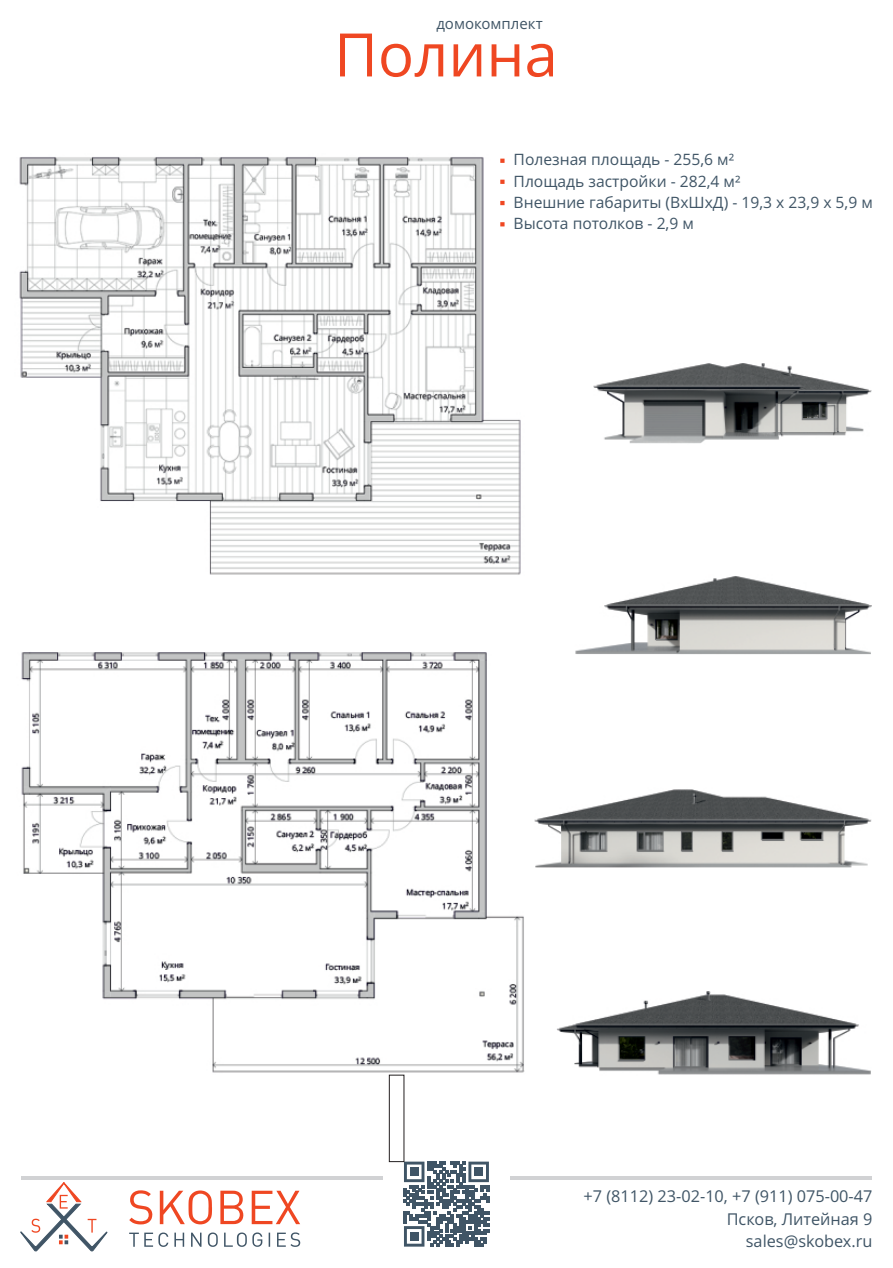
<style>
.page{position:relative;width:893px;height:1268px;background:#fff}
.page>*{position:absolute;margin:0;border:0;box-sizing:border-box;transform-origin:0 0}
.t1{font:60px "Open Sans";color:#ef4722}
.t2{font:16.35px/22.2px "Open Sans";color:#405566;text-align:right}
.t3{font:15.6px/21.3px "Open Sans";color:#405566}
.t4{font:15px "Open Sans";color:#405566}
</style>
<div class="page">
<svg style="left:21px;top:1176px;width:362px;height:3px"></svg>
<svg style="left:404px;top:1161px;width:85px;height:85px"></svg>
<div style="left:410px;top:1167px;width:9px;height:8px;background:#405566"></div>
<div style="left:474px;top:1167px;width:9px;height:8px;background:#405566"></div>
<div style="left:410px;top:1231px;width:9px;height:9px;background:#405566"></div>
<svg style="left:510px;top:1176px;width:362px;height:3px"></svg>
<svg style="left:20px;top:1182px;width:88px;height:69px"></svg>
<svg style="left:129px;top:1190px;width:171px;height:34px"></svg>
<svg style="left:129px;top:1232px;width:171px;height:14px"></svg>
<img style="left:593px;top:363px;width:279px;height:81px">
<img style="left:575px;top:576px;width:297px;height:78px">
<img style="left:534px;top:789px;width:338px;height:77px">
<img style="left:557px;top:991px;width:314px;height:83px">
<img style="left:19px;top:157px;width:502px;height:418px">
<img style="left:21px;top:652px;width:504px;height:424px">
<svg style="left:500px;top:159px;width:5px;height:4px"></svg>
<svg style="left:500px;top:180px;width:5px;height:4px"></svg>
<svg style="left:500px;top:201px;width:5px;height:4px"></svg>
<svg style="left:500px;top:222px;width:5px;height:4px"></svg>
<div style="left:389px;top:1074px;width:15px;height:87px;border:1px solid #231f20"></div>
<p class="t4" style="left:436px;top:18px;width:108px">домокомплект</p>
<h1 class="t1" style="left:334px;top:30px;width:225px">Полина</h1>
<p class="t3" style="left:514px;top:150px;width:361px">Полезная площадь - 255,6 м²<br>Площадь застройки - 282,4 м²<br>Внешние габариты (ВхШхД) - 19,3 х 23,9 х 5,9 м<br>Высота потолков - 2,9 м</p>
<p class="t2" style="left:584px;top:1186px;width:290px">+7 (8112) 23-02-10, +7 (911) 075-00-47<br>Псков, Литейная 9<br>sales@skobex.ru</p>
</div>
